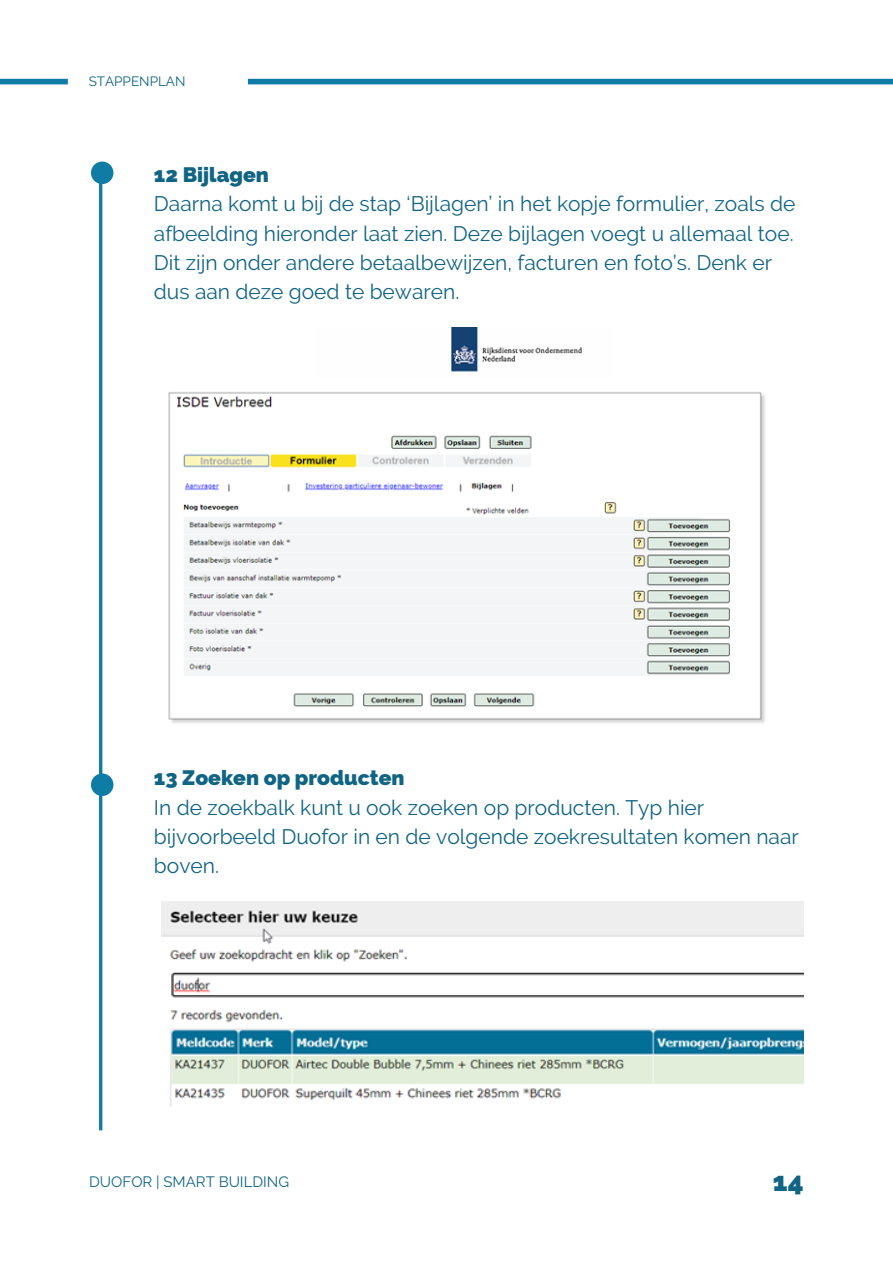
<style>
.page{position:relative;width:893px;height:1264px;background:#fff}
.page>*{position:absolute;margin:0;border:0;box-sizing:border-box;transform-origin:0 0}
.t1{font:800 27px "Raleway";color:#106484}
.t2{font:21px/29.2px "Raleway";color:#106484}
.t3{font:800 21px "Raleway";color:#106484}
.t4{font:15px "Raleway";color:#106484}
.t5{font:13.5px "Raleway";color:#106484}
</style>
<div class="page">
<div style="left:248px;top:79px;width:644px;height:5px;background:#0f7ca6"></div>
<div style="left:0;top:79px;width:68px;height:5px;background:#0f7ca6"></div>
<hr style="left:99px;top:173px;width:3px;height:957px;background:#0f7ca6">
<div style="left:91px;top:161px;width:22px;height:23px;background:#0f7ca6;border-radius:50%"></div>
<div style="left:91px;top:773px;width:22px;height:23px;background:#0f7ca6;border-radius:50%"></div>
<img style="left:168px;top:328px;width:597px;height:395px">
<img style="left:161px;top:901px;width:642px;height:205px">
<p class="t5" style="left:89px;top:73px;width:98px">STAPPENPLAN</p>
<p class="t3" style="left:154px;top:162px;width:116px">12 Bijlagen</p>
<p class="t2" style="left:154px;top:189px;width:643px">Daarna komt u bij de stap ‘Bijlagen’ in het kopje formulier, zoals de afbeelding hieronder laat zien. Deze bijlagen voegt u allemaal toe.<br>Dit zijn onder andere betaalbewijzen, facturen en foto’s. Denk er dus aan deze goed te bewaren.</p>
<p class="t3" style="left:154px;top:765px;width:252px">13 Zoeken op producten</p>
<p class="t2" style="left:154px;top:792px;width:646px">In de zoekbalk kunt u ook zoeken op producten. Typ hier bijvoorbeeld Duofor in en de volgende zoekresultaten komen naar boven.</p>
<p class="t4" style="left:89px;top:1173px;width:201px">DUOFOR | SMART BUILDING</p>
<p class="t1" style="left:772px;top:1165px;width:32px">14</p>
</div>
